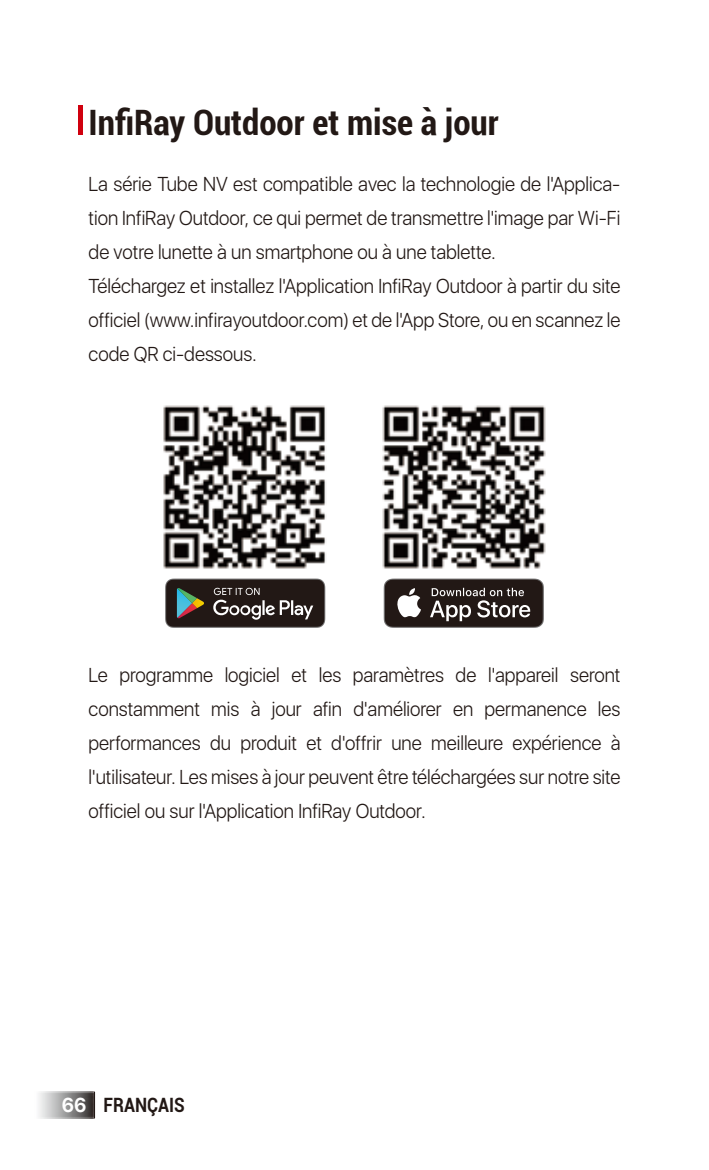
<style>
.page{position:relative;width:709px;height:1170px;background:#fff}
.page>*{position:absolute;margin:0;border:0;box-sizing:border-box;transform-origin:0 0}
.t1{font:700 condensed 35px "Roboto";color:#221815}
.t2{font:300 20px/34px "SFUI Display";color:#221815;scale:.95 1}
.t3{font:700 19.75px "Roboto";color:#221815;scale:.87 1}
.s1{font-family:"SFUI Display";font-size:20px;color:#fff}
</style>
<div class="page">
<img style="left:39px;top:1091px;width:56px;height:27px">
<svg style="left:94px;top:1091px;width:1px;height:26px"></svg>
<hr style="left:78px;top:105px;width:4px;height:30px;background:#d0000e">
<img style="left:382px;top:405px;width:164px;height:164px">
<img style="left:163px;top:405px;width:163px;height:164px">
<svg style="left:165px;top:578px;width:160px;height:49px"></svg>
<svg style="left:384px;top:578px;width:160px;height:49px"></svg>
<h1 class="t1" style="left:89px;top:98px;width:411px">InfiRay Outdoor et mise à jour</h1>
<p class="t2" style="left:89px;top:168px;width:561px">La série Tube NV est compatible avec la technologie de l'Applica&shy;tion InfiRay Outdoor, ce qui permet de transmettre l'image par Wi-Fi de votre lunette à un smartphone ou à une tablette.<br>Téléchargez et installez l'Application InfiRay Outdoor à partir du site officiel (www.infirayoutdoor.com) et de l'App Store, ou en scannez le code QR ci-dessous.</p>
<p class="t2" style="left:89px;top:658px;width:561px;text-align:justify">Le programme logiciel et les paramètres de l'appareil seront constamment mis à jour afin d'améliorer en permanence les performances du produit et d'offrir une meilleure expérience à l'utilisateur. Les mises à jour peuvent être téléchargées sur notre site officiel ou sur l'Application InfiRay Outdoor.</p>
<p class="t3" style="left:62px;top:1091px;width:143px"><span class="s1">66</span> FRANÇAIS</p>
</div>
